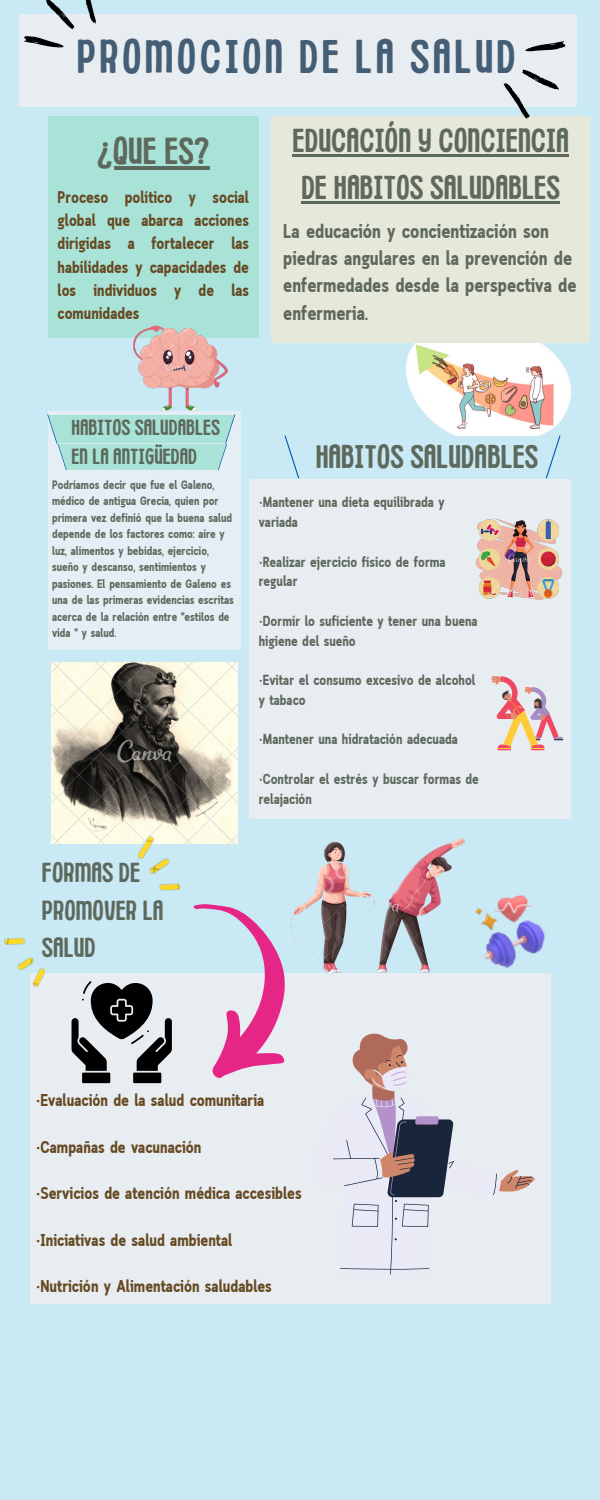
<style>
.page{position:relative;width:600px;height:1500px;background:#c9e9f4}
.page>*{position:absolute;margin:0;border:0;box-sizing:border-box;transform-origin:0 0}
.t1{font:47.1px "Childling";letter-spacing:.07em;color:#445e76}
.t2{font:37.7px "Childling";color:#5e695d}
.t3{font:33.2px "Childling";color:#5e695d}
.t4{font:32.7px "Childling";color:#5e695d}
.t5{font:27.5px/37.6px "Childling";color:#5e695d}
.t6{font:21.9px/29.9px "Childling";color:#5e695d}
.t7{font:700 19.9px "Cloud Cond";color:#5e695d}
.t8{font:700 17.1px "Cloud Cond";color:#664a23}
.t9{font:700 16.8px/23.3px "Cloud Cond";color:#664a23;text-align:justify}
.t10{font:700 14.5px "Cloud Cond";color:#5e695d}
.t11{font:700 12.1px "Cloud Cond";color:#5e695d}
.s1{font-weight:400}
</style>
<div class="page">
<div style="left:30px;top:973px;width:521px;height:331px;background:#e8edf1"></div>
<div style="left:19px;top:14px;width:557px;height:93px;background:#e8edf1"></div>
<img style="left:406px;top:343px;width:165px;height:94px">
<div style="left:272px;top:116px;width:318px;height:227px;background:#e6e8d9"></div>
<div style="left:48px;top:411px;width:192px;height:239px;background:#e5edf5"></div>
<div style="left:48px;top:116px;width:211px;height:222px;background:#a9e3d7"></div>
<div style="left:249px;top:479px;width:322px;height:340px;background:#e8edf1"></div>
<svg style="left:285px;top:435px;width:275px;height:43px"></svg>
<svg style="left:47px;top:414px;width:188px;height:56px;background:#aee3da"></svg>
<img style="left:51px;top:663px;width:186px;height:180px">
<img style="left:133px;top:325px;width:94px;height:86px">
<img style="left:475px;top:518px;width:88px;height:81px">
<img style="left:317px;top:838px;width:148px;height:46px">
<img style="left:535px;top:924px;width:10px;height:30px">
<svg style="left:491px;top:676px;width:72px;height:74px"></svg>
<img style="left:4px;top:833px;width:184px;height:154px">
<svg style="left:71px;top:884px;width:464px;height:390px"></svg>
<svg style="left:24px;top:36px;width:40px;height:12px"></svg>
<svg style="left:46px;top:0;width:28px;height:29px"></svg>
<svg style="left:85px;top:0;width:11px;height:24px"></svg>
<hr style="left:97px;top:167px;width:113px;height:3px;background:#5e695d">
<hr style="left:293px;top:154px;width:276px;height:3px;background:#5e695d">
<hr style="left:301px;top:201px;width:259px;height:3px;background:#5e695d">
<svg style="left:503px;top:41px;width:63px;height:78px"></svg>
<p class="t1" style="left:77px;top:35px;width:441px">PROMOCION DE LA SALUD</p>
<p class="t2" style="left:97px;top:134px;width:114px">¿QUE ES?</p>
<p class="t9" style="left:58px;top:187px;width:193px">Proceso político y social global que abarca acciones dirigidas a fortalecer las habilidades y capacidades de los individuos y de las comunidades</p>
<p class="t3" style="left:293px;top:126px;width:278px">EDUCACIÓN Y CONCIENCIA</p>
<p class="t3" style="left:301px;top:172px;width:260px">DE HABITOS SALUDABLES</p>
<p class="t7" style="left:283px;top:224px;width:267px">La educación y concientización son</p>
<p class="t7" style="left:283px;top:251px;width:291px">piedras angulares en la prevención de</p>
<p class="t7" style="left:283px;top:278px;width:295px">enfermedades desde la perspectiva de</p>
<p class="t7" style="left:283px;top:305px;width:86px">enfermeria.</p>
<p class="t6" style="left:71px;top:413px;width:150px">HABITOS SALUDABLES<br>EN LA ANTIGÜEDAD</p>
<p class="t11" style="left:52px;top:480px;width:164px">Podríamos decir que fue el Galeno,</p>
<p class="t11" style="left:52px;top:496px;width:168px">médico de antigua Grecia, quien por</p>
<p class="t11" style="left:52px;top:513px;width:182px">primera vez definió que la buena salud</p>
<p class="t11" style="left:52px;top:529px;width:174px">depende de los factores como: aire y</p>
<p class="t11" style="left:52px;top:546px;width:158px">luz, alimentos y bebidas, ejercicio,</p>
<p class="t11" style="left:52px;top:562px;width:155px">sueño y descanso, sentimientos y</p>
<p class="t11" style="left:52px;top:579px;width:180px">pasiones. El pensamiento de Galeno es</p>
<p class="t11" style="left:52px;top:595px;width:183px">una de las primeras evidencias escritas</p>
<p class="t11" style="left:52px;top:612px;width:179px">acerca de la relación entre "estilos de</p>
<p class="t11" style="left:52px;top:628px;width:66px">vida " y salud.</p>
<p class="t5" style="left:42px;top:855px;width:123px">FORMAS DE<br>PROMOVER LA<br>SALUD</p>
<p class="t4" style="left:316px;top:442px;width:224px">HABITOS SALUDABLES</p>
<p class="t10" style="left:259px;top:497px;width:187px">•Mantener una dieta equilibrada y</p>
<p class="t10" style="left:259px;top:517px;width:41px">variada</p>
<p class="t10" style="left:259px;top:556px;width:188px"><span class="s1">•</span>Realizar ejercicio físico de forma</p>
<p class="t10" style="left:259px;top:576px;width:40px">regular</p>
<p class="t10" style="left:259px;top:615px;width:220px"><span class="s1">•</span>Dormir lo suficiente y tener una buena</p>
<p class="t10" style="left:259px;top:635px;width:99px">higiene del sueño</p>
<p class="t10" style="left:259px;top:675px;width:218px"><span class="s1">•</span>Evitar el consumo excesivo de alcohol</p>
<p class="t10" style="left:259px;top:694px;width:48px">y tabaco</p>
<p class="t10" style="left:259px;top:734px;width:201px"><span class="s1">•</span>Mantener una hidratación adecuada</p>
<p class="t10" style="left:259px;top:773px;width:222px"><span class="s1">•</span>Controlar el estrés y buscar formas de</p>
<p class="t10" style="left:259px;top:793px;width:55px">relajación</p>
<p class="t8" style="left:36px;top:1094px;width:230px">•Evaluación de la salud comunitaria</p>
<p class="t8" style="left:36px;top:1140px;width:167px">•Campañas de vacunación</p>
<p class="t8" style="left:36px;top:1187px;width:268px">•Servicios de atención médica accesibles</p>
<p class="t8" style="left:36px;top:1233px;width:198px">•Iniciativas de salud ambiental</p>
<p class="t8" style="left:36px;top:1279px;width:238px">•Nutrición y Alimentación saludables</p>
</div>
